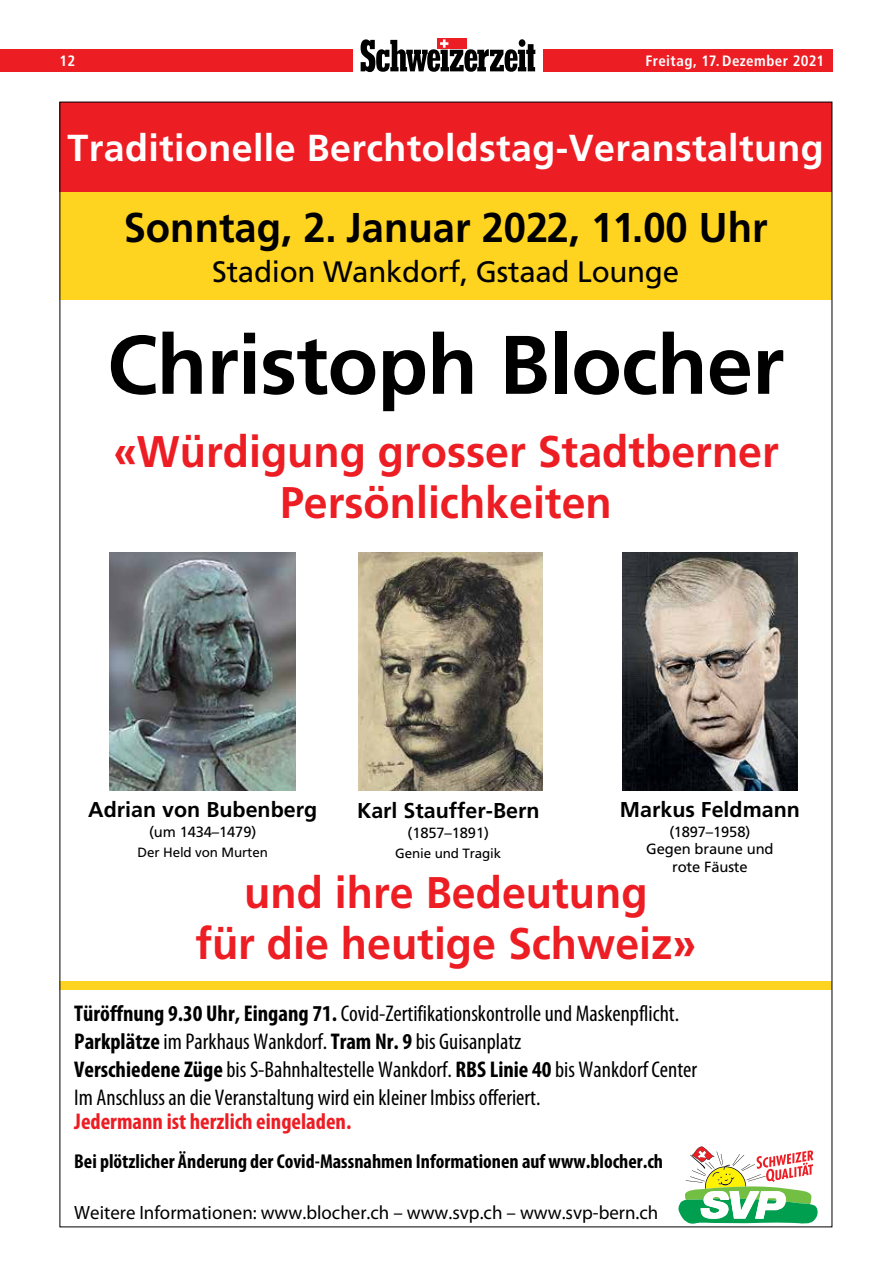
<style>
.page{position:relative;width:893px;height:1263px;background:#fff}
.page>*{position:absolute;margin:0;border:0;box-sizing:border-box;transform-origin:0 0}
.t1{font:700 82.95px "Frutiger LT";letter-spacing:-.01em;color:#000}
.t2{font:700 44.25px/51px "Frutiger LT";color:#ed1d24;text-align:center}
.t3{font:700 41.55px "Frutiger LT";color:#000;scale:.96 1}
.t4{font:700 37.5px "Frutiger LT";letter-spacing:.01em;color:#fff}
.t5{font:29.55px "Frutiger LT";letter-spacing:-.01em;color:#000}
.t6{font:condensed 22.8px/27.9px "Myriad Pro";color:#000}
.t7{font:700 condensed 22.8px "Myriad Pro";color:#ed1d24}
.t8{font:700 21.45px "Frutiger LT";color:#000}
.t9{font:700 condensed 20.1px "Myriad Pro";color:#000}
.t10{font:19.2px "Myriad Pro";color:#000}
.t11{font:700 condensed 15px "Frutiger";letter-spacing:.025em;color:#fff}
.t12{font:14.7px/17.4px "Frutiger LT";letter-spacing:-.01em;color:#000;text-align:center}
.t13{font:13.35px "Frutiger LT";letter-spacing:-.01em;color:#000}
.s1{font-weight:700}
</style>
<div class="page">
<div style="left:0;top:50px;width:352px;height:22px;background:#ed1d24"></div>
<div style="left:544px;top:50px;width:289px;height:22px;background:#ed1d24"></div>
<div style="left:437px;top:38px;width:30px;height:11px;background:#ed1d24"></div>
<svg style="left:361px;top:39px;width:174px;height:33px"></svg>
<div style="left:60px;top:188px;width:772px;height:112px;background:#ffd420"></div>
<div style="left:60px;top:102px;width:772px;height:90px;background:#ed1d24"></div>
<div style="left:60px;top:981px;width:772px;height:9px;background:#ffd420"></div>
<img style="left:622px;top:552px;width:175px;height:239px">
<img style="left:110px;top:552px;width:186px;height:239px">
<img style="left:358px;top:552px;width:184px;height:239px">
<svg style="left:678px;top:1146px;width:140px;height:78px"></svg>
<p class="t11" style="left:60px;top:52px;width:17px">12</p>
<p class="t11" style="left:646px;top:52px;width:180px">Freitag, 17. Dezember 2021</p>
<h3 class="t4" style="left:68px;top:126px;width:758px">Traditionelle Berchtoldstag-Veranstaltung</h3>
<h3 class="t3" style="left:124px;top:203px;width:672px">Sonntag, 2. Januar 2022, 11.00 Uhr</h3>
<p class="t5" style="left:212px;top:255px;width:468px">Stadion Wankdorf, Gstaad Lounge</p>
<h1 class="t1" style="left:107px;top:316px;width:679px">Christoph Blocher</h1>
<h2 class="t2" style="left:113px;top:426px;width:667px">«Würdigung grosser Stadtberner<br>Persönlichkeiten</h2>
<p class="t8" style="left:88px;top:797px;width:230px">Adrian von Bubenberg</p>
<p class="t12" style="left:149px;top:823px;width:109px">(um 1434–1479)</p>
<p class="t13" style="left:138px;top:844px;width:132px">Der Held von Murten</p>
<p class="t8" style="left:357px;top:798px;width:184px">Karl Stauffer-Bern</p>
<p class="t12" style="left:408px;top:824px;width:83px">(1857–1891)</p>
<p class="t13" style="left:395px;top:845px;width:108px">Genie und Tragik</p>
<p class="t8" style="left:620px;top:797px;width:182px">Markus Feldmann</p>
<p class="t12" style="left:646px;top:823px;width:129px">(1897–1958)<br>Gegen braune und rote Fäuste</p>
<h2 class="t2" style="left:195px;top:867px;width:503px">und ihre Bedeutung<br>für die heutige Schweiz»</h2>
<p class="t6" style="left:74px;top:999px;width:624px"><span class="s1">Türöffnung 9.30 Uhr, Eingang 71.</span> Covid-Zertifikationskontrolle und Maskenpflicht.<br><span class="s1">Parkplätze</span> im Parkhaus Wankdorf. <span class="s1">Tram Nr. 9</span> bis Guisanplatz<br><span class="s1">Verschiedene Züge</span> bis S-Bahnhaltestelle Wankdorf. <span class="s1">RBS Linie 40</span> bis Wankdorf Center Im Anschluss an die Veranstaltung wird ein kleiner Imbiss offeriert.</p>
<p class="t7" style="left:74px;top:1107px;width:279px">Jedermann ist herzlich eingeladen.</p>
<p class="t9" style="left:74px;top:1149px;width:590px">Bei plötzlicher Änderung der Covid-Massnahmen Informationen auf www.blocher.ch</p>
<p class="t10" style="left:74px;top:1200px;width:586px">Weitere Informationen: www.blocher.ch – www.svp.ch – www.svp-bern.ch</p>
</div>
